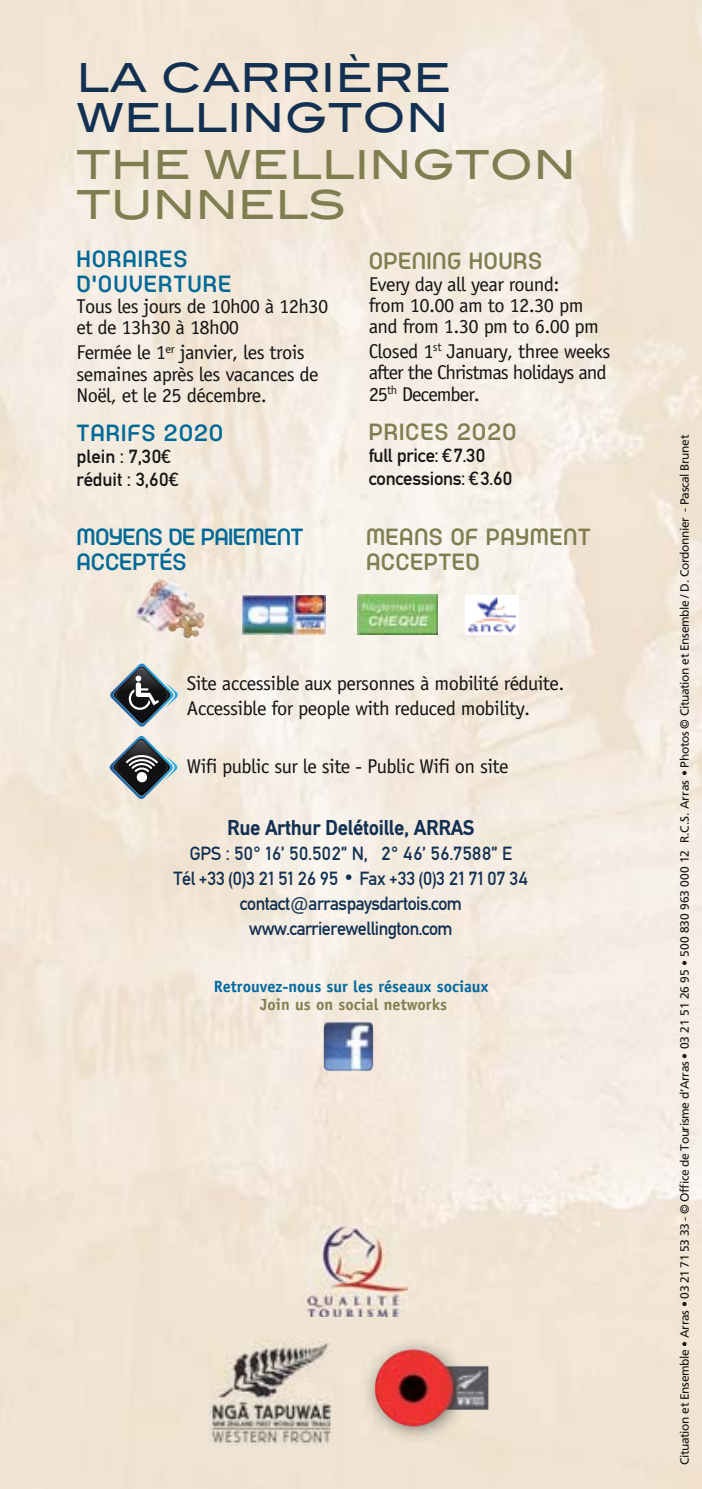
<style>
.page{position:relative;width:702px;height:1489px;background:#fff}
.page>*{position:absolute;margin:0;border:0;box-sizing:border-box;transform-origin:0 0}
.t1{font:500 40px/40px "Blair ITC";color:#123052}
.t2{font:500 40px/40px "Blair ITC";color:#807e50}
.t3{font:500 25px/25px "ARS District";letter-spacing:.015em;color:#807e50}
.t4{font:500 25px/25px "ARS District";letter-spacing:.035em;color:#006997}
.t5{font:500 25px/25px "ARS District";letter-spacing:-.025em;color:#006997}
.t6{font:500 25px "ARS District";letter-spacing:.035em;color:#807e50}
.t7{font:700 22.5px "DIN Mittel EF";letter-spacing:-.015em;color:#123052;scale:.96 1}
.t8{font:20px/21.2px "Officina Sans";letter-spacing:-.03em;color:#141414}
.t9{font:20px/25px "DIN Mittel EF";letter-spacing:-.025em;color:#123052;text-align:center;scale:.96 1}
.t10{font:20px/21.2px "Officina Sans";letter-spacing:-.05em;color:#141414}
.t11{font:20px/22.5px "DIN Mittel EF";letter-spacing:-.015em;color:#141414}
.t12{font:700 16.25px "Officina Sans";color:#00689e}
.t13{font:700 16.25px "Officina Sans";color:#807e50}
.t14{font:12px "Frutiger";letter-spacing:-.03em;color:#141414}
</style>
<div class="page">
<img style="left:0;top:0;width:702px;height:1488px">
<img style="left:133px;top:577px;width:72px;height:61px">
<img style="left:357px;top:595px;width:80px;height:39px">
<img style="left:242px;top:595px;width:84px;height:39px">
<img style="left:465px;top:595px;width:53px;height:39px">
<img style="left:323px;top:1021px;width:50px;height:50px">
<svg style="left:110px;top:663px;width:68px;height:63px"></svg>
<img style="left:109px;top:735px;width:64px;height:64px">
<svg style="left:110px;top:736px;width:68px;height:62px"></svg>
<img style="left:210px;top:1339px;width:122px;height:105px">
<img style="left:307px;top:1226px;width:101px;height:90px">
<img style="left:363px;top:1337px;width:105px;height:105px">
<svg style="left:376px;top:1350px;width:74px;height:74px"></svg>
<img style="left:375px;top:1348px;width:70px;height:78px">
<h1 class="t1" style="left:77px;top:62px;width:376px">LA CARRIÈRE<br>WELLINGTON</h1>
<h1 class="t2" style="left:77px;top:149px;width:501px">THE WELLINGTON<br>TUNNELS</h1>
<p class="t4" style="left:77px;top:249px;width:156px">HORAIRES<br>D’OUVERTURE</p>
<p class="t8" style="left:77px;top:298px;width:253px">Tous les jours de 10h00 à 12h30 et de 13h30 à 18h00</p>
<p class="t8" style="left:77px;top:344px;width:244px">Fermée le 1<sup>er</sup> janvier, les trois semaines après les vacances de<br>Noël, et le 25 décembre.</p>
<p class="t4" style="left:77px;top:423px;width:148px">TARIFS 2020</p>
<p class="t11" style="left:77px;top:448px;width:103px">plein : 7,30€ réduit : 3,60€</p>
<p class="t3" style="left:369px;top:251px;width:175px">OPENING HOURS</p>
<p class="t8" style="left:369px;top:276px;width:232px">Every day all year round: from 10.00 am to 12.30 pm and from 1.30 pm to 6.00 pm</p>
<p class="t10" style="left:368px;top:343px;width:243px">Closed 1<sup>st</sup> January, three weeks after the Christmas holidays and<br>25<sup>th</sup> December.</p>
<p class="t6" style="left:369px;top:423px;width:149px">PRICES 2020</p>
<p class="t11" style="left:369px;top:447px;width:146px">full price: € 7.30 concessions: € 3.60</p>
<p class="t5" style="left:77px;top:527px;width:228px">MOYENS DE PAIEMENT<br>ACCEPTÉS</p>
<p class="t3" style="left:366px;top:527px;width:226px">MEANS OF PAYMENT<br>ACCEPTED</p>
<p class="t8" style="left:187px;top:673px;width:379px;line-height:24.8px">Site accessible aux personnes à mobilité réduite.<br>Accessible for people with reduced mobility.</p>
<p class="t8" style="left:187px;top:758px;width:323px">Wifi public sur le site - Public Wifi on site</p>
<p class="t7" style="left:227px;top:817px;width:259px">Rue Arthur Delétoille, ARRAS</p>
<p class="t9" style="left:173px;top:843px;width:371px">GPS : 50° 16’ 50.502” N, 2° 46’ 56.7588” E<br>Tél +33 (0)3 21 51 26 95 • Fax +33 (0)3 21 71 07 34 contact@arraspaysdartois.com www.carrierewellington.com</p>
<p class="t12" style="left:214px;top:980px;width:276px">Retrouvez-nous sur les réseaux sociaux</p>
<p class="t13" style="left:260px;top:997px;width:188px">Join us on social networks</p>
<p class="t14" style="left:677px;top:1465px;width:1032px;rotate:-90deg">Cituation et Ensemble • Arras • 03 21 71 53 33 - © Office de Tourisme d’Arras • 03 21 51 26 95 • 500 830 963 000 12 R.C.S. Arras • Photos © Cituation et Ensemble / D. Cordonnier - Pascal Brunet</p>
</div>
